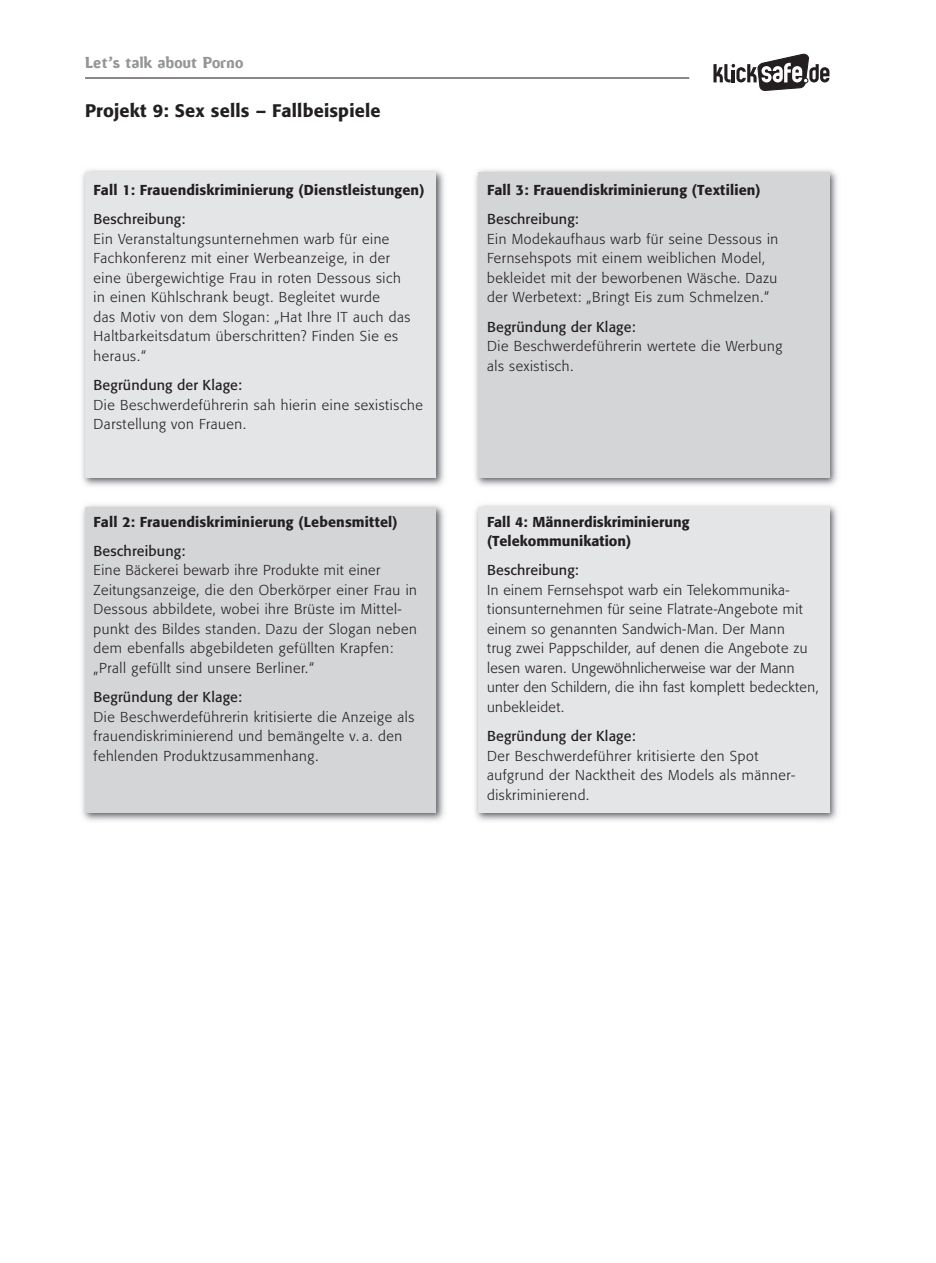
<style>
.page{position:relative;width:936px;height:1263px;background:#fff}
.page>*{position:absolute;margin:0;border:0;box-sizing:border-box;transform-origin:0 0}
.t1{font:500 18px "Formata BQ";letter-spacing:.01em;color:#231f20}
.t2{font:15px "Amoebia Drop";letter-spacing:.02em;color:#939598}
.t3{font:300 14.25px/19.5px "Formata BQ";letter-spacing:.04em;color:#231f20}
.t4{font:500 14.25px/29.2px "Formata BQ";letter-spacing:.01em;color:#231f20}
.s1{font-weight:400}
</style>
<div class="page">
<svg style="left:713px;top:54px;width:116px;height:37px"></svg>
<hr style="left:85px;top:77px;width:604px;height:2px;background:#231f20">
<img style="left:475px;top:169px;width:363px;height:317px">
<div style="left:478px;top:172px;width:351px;height:306px;background:#d4d5d7"></div>
<img style="left:82px;top:169px;width:363px;height:317px">
<div style="left:85px;top:172px;width:351px;height:306px;background:#e4e5e7"></div>
<img style="left:475px;top:504px;width:363px;height:317px">
<div style="left:478px;top:507px;width:351px;height:306px;background:#e4e5e7"></div>
<img style="left:82px;top:504px;width:363px;height:317px">
<div style="left:85px;top:507px;width:351px;height:306px;background:#d4d5d7"></div>
<p class="t2" style="left:85px;top:55px;width:160px">Let’s talk about Porno</p>
<p class="t1" style="left:85px;top:100px;width:297px">Projekt 9: Sex sells – Fallbeispiele</p>
<p class="t4" style="left:94px;top:175px;width:332px">Fall 1: Frauendiskriminierung (Dienstleistungen)<br><span class="s1">Beschreibung:</span></p>
<p class="t3" style="left:94px;top:229px;width:318px">Ein Veranstaltungsunternehmen warb für eine Fachkonferenz mit einer Werbeanzeige, in der eine übergewichtige Frau in roten Dessous sich in einen Kühlschrank beugt. Begleitet wurde<br>das Motiv von dem Slogan: „Hat Ihre IT auch das Haltbarkeits datum überschritten? Finden Sie es heraus.“</p>
<p class="t3" style="left:94px;top:375px;width:331px"><span class="s1">Begründung der Klage:<br></span>Die Beschwerdeführerin sah hierin eine sexistische<br>Darstellung von Frauen.</p>
<p class="t4" style="left:94px;top:507px;width:305px">Fall 2: Frauendiskriminierung (Lebensmittel)<br><span class="s1">Beschreibung:</span></p>
<p class="t3" style="left:94px;top:561px;width:325px">Eine Bäckerei bewarb ihre Produkte mit einer Zeitungsanzeige, die den Oberkörper einer Frau in Dessous abbildete, wobei ihre Brüste im Mittel&shy;punkt des Bildes standen. Dazu der Slogan neben dem ebenfalls abgebildeten gefüllten Krapfen: „Prall gefüllt sind unsere Berliner.“</p>
<p class="t3" style="left:94px;top:687px;width:322px"><span class="s1">Begründung der Klage:<br></span>Die Beschwerdeführerin kritisierte die Anzeige als frauendiskriminierend und bemängelte v. a. den fehlenden Produktzusammenhang.</p>
<p class="t4" style="left:487px;top:175px;width:275px">Fall 3: Frauendiskriminierung (Textilien)<br><span class="s1">Beschreibung:</span></p>
<p class="t3" style="left:487px;top:229px;width:292px">Ein Modekaufhaus warb für seine Dessous in Fernsehspots mit einem weiblichen Model, bekleidet mit der beworbenen Wäsche. Dazu der Werbetext: „Bringt Eis zum Schmelzen.“</p>
<p class="t3" style="left:487px;top:317px;width:297px"><span class="s1">Begründung der Klage:<br></span>Die Beschwerdeführerin wertete die Werbung als sexistisch.</p>
<p class="t4" style="left:487px;top:512px;width:204px;line-height:19.5px">Fall 4: Männerdiskriminierung (Telekommunikation)</p>
<p class="t3" style="left:487px;top:561px;width:333px"><span class="s1">Beschreibung:<br></span>In einem Fernsehspot warb ein Telekommunika&shy;tionsunternehmen für seine Flatrate-Angebote mit einem so genannten Sandwich-Man. Der Mann<br>trug zwei Pappschilder, auf denen die Angebote zu lesen waren. Ungewöhnlicherweise war der Mann unter den Schildern, die ihn fast komplett bedeckten, unbekleidet.</p>
<p class="t3" style="left:487px;top:726px;width:310px"><span class="s1">Begründung der Klage:<br></span>Der Beschwerdeführer kritisierte den Spot aufgrund der Nacktheit des Models als männer&shy;diskriminierend.</p>
</div>
